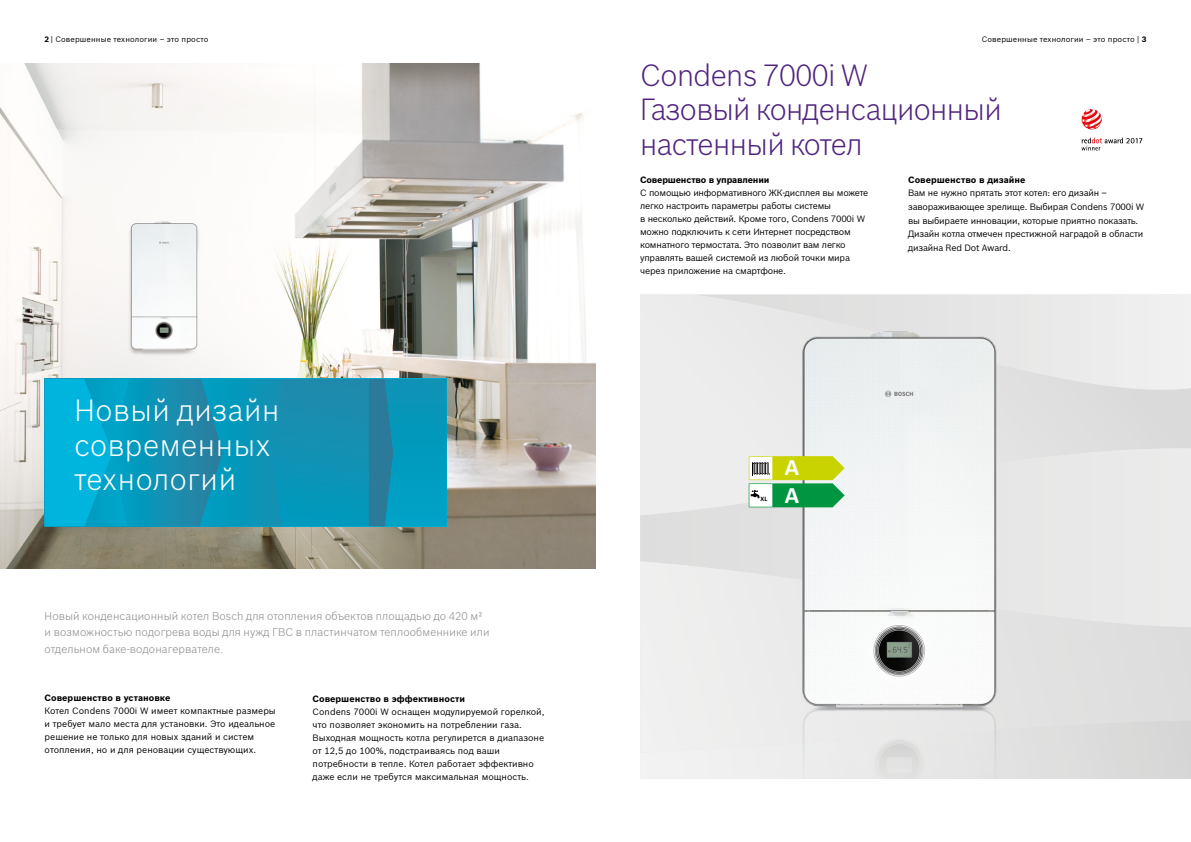
<style>
.page{position:relative;width:1191px;height:842px;background:#fff}
.page>*{position:absolute;margin:0;border:0;box-sizing:border-box;transform-origin:0 0}
.t1{font:300 30px/34.5px "Bosch Sans";letter-spacing:-.02em;color:#50247e}
.t2{font:300 30px/34.5px "Bosch Sans";letter-spacing:.02em;color:#fff}
.t3{font:700 23.7px "Calibri";color:#fff}
.t4{font:300 11px/16.5px "Bosch Sans";letter-spacing:.01em;color:#878787}
.t5{font:9px/13px "Bosch Sans";letter-spacing:-.02em;color:#000}
.t6{font:9px/13px "Bosch Sans";color:#000}
.t7{font:700 9px "Bosch Sans";color:#000}
.t8{font:700 9px "Bosch Sans";letter-spacing:-.02em;color:#000}
.t9{font:7.7px "Bosch Sans";letter-spacing:.015em;color:#000}
.t10{font:700 6.8px "Calibri";color:#000}
.s1{font-weight:700}
</style>
<div class="page">
<svg style="left:640px;top:295px;width:551px;height:153px;background:#e7e7e7"></svg>
<svg style="left:640px;top:448px;width:551px;height:113px;background:#e7e7e7"></svg>
<svg style="left:640px;top:561px;width:551px;height:159px;background:#e7e7e7"></svg>
<svg style="left:640px;top:720px;width:551px;height:59px"></svg>
<svg style="left:1081px;top:109px;width:21px;height:20px"></svg>
<svg style="left:1081px;top:138px;width:61px;height:12px"></svg>
<img style="left:0;top:63px;width:595px;height:505px">
<img style="left:749px;top:320px;width:288px;height:459px">
<svg style="left:748px;top:456px;width:96px;height:51px"></svg>
<svg style="left:45px;top:379px;width:401px;height:147px;background:#0c97bb"></svg>
<p class="t9" style="left:45px;top:35px;width:165px"><span class="s1">2</span> | Совершенные технологии – это просто</p>
<p class="t9" style="left:981px;top:35px;width:166px">Совершенные технологии – это просто | <span class="s1">3</span></p>
<h1 class="t1" style="left:640px;top:57px;width:363px">Condens 7000i W<br>Газовый конденсационный настенный котел</h1>
<h1 class="t2" style="left:74px;top:393px;width:206px">Новый дизайн современных технологий</h1>
<p class="t4" style="left:45px;top:607px;width:446px">Новый конденсационный котел Bosch для отопления объектов площадью до 420 м² и возможностью подогрева воды для нужд ГВС в пластинчатом теплообменнике или отдельном баке-водонагервателе.</p>
<p class="t7" style="left:45px;top:692px;width:127px">Совершенство в установке</p>
<p class="t6" style="left:45px;top:704px;width:233px">Котел Condens 7000i W имеет компактные размеры и требует мало места для установки. Это идеальное решение не только для новых зданий и систем отопления, но и для реновации существующих.</p>
<p class="t7" style="left:313px;top:693px;width:154px">Совершенство в эффективности</p>
<p class="t6" style="left:313px;top:705px;width:233px">Condens 7000i W оснащен модулируемой горелкой, что позволяет экономить на потреблении газа.<br>Выходная мощность котла регулирется в диапазоне от 12,5 до 100%, подстраиваясь под ваши потребности в тепле. Котел работает эффективно даже если не требутся максимальная мощность.</p>
<p class="t8" style="left:640px;top:174px;width:131px">Совершенство в управлении</p>
<p class="t5" style="left:640px;top:186px;width:230px">С помощью информативного ЖК-дисплея вы можете легко настроить параметры работы системы<br>в несколько действий. Кроме того, Condens 7000i W можно подключить к сети Интернет посредством комнатного термостата. Это позволит вам легко управлять вашей системой из любой точки мира через приложение на смартфоне.</p>
<p class="t7" style="left:908px;top:174px;width:119px">Совершенство в дизайне</p>
<p class="t5" style="left:908px;top:186px;width:238px;line-height:13.6px">Вам не нужно прятать этот котел: его дизайн – завораживающее зрелище. Выбирая Condens 7000i W вы выбираете инновации, которые приятно показать.<br>Дизайн котла отмечен престижной наградой в области дизайна Red Dot Award.</p>
<h2 class="t3" style="left:784px;top:452px;width:16px">A</h2>
<p class="t10" style="left:760px;top:494px;width:8px">XL</p>
<h2 class="t3" style="left:784px;top:479px;width:16px">A</h2>
</div>
